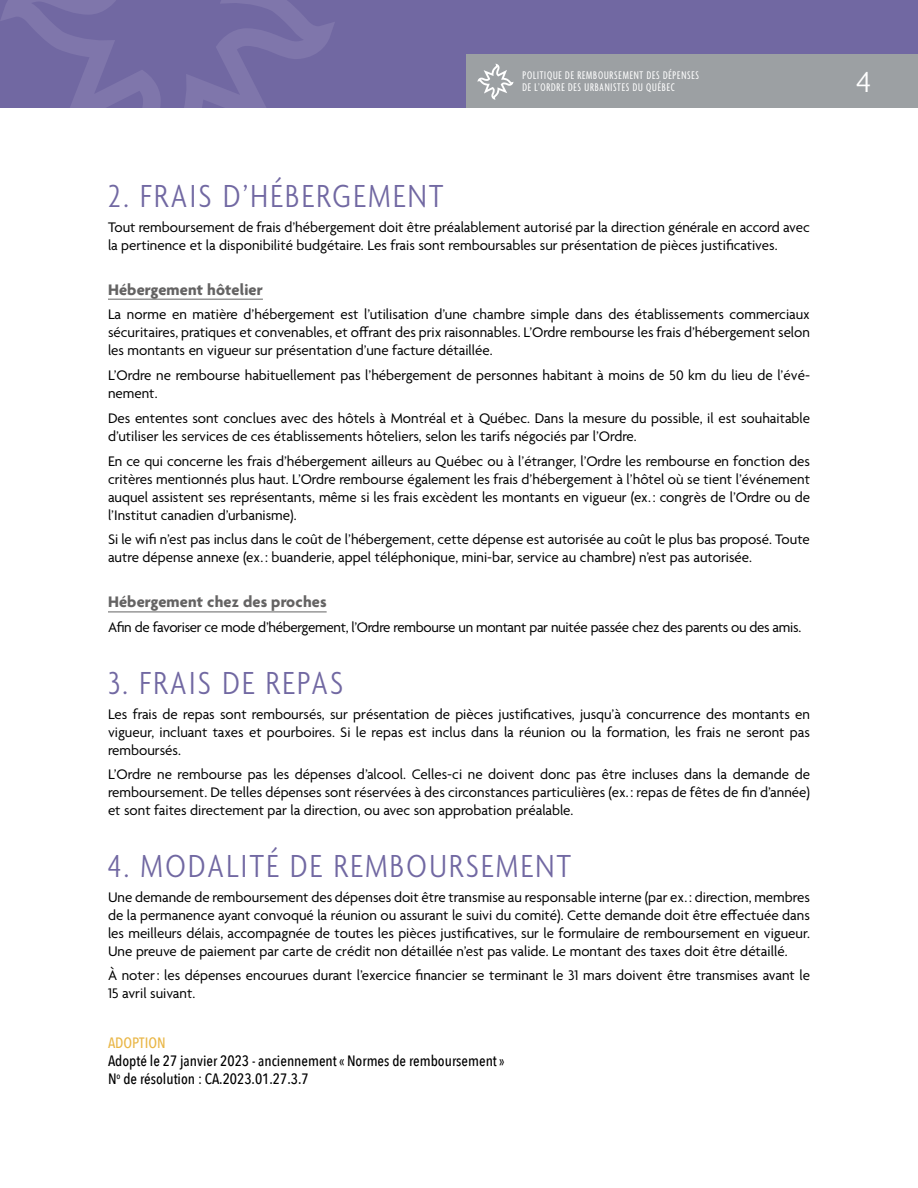
<style>
.page{position:relative;width:918px;height:1188px;background:#fff}
.page>*{position:absolute;margin:0;border:0;box-sizing:border-box;transform-origin:0 0}
.t1{font:300 condensed 34.5px "Agenda";letter-spacing:.07em;color:#7168a2}
.t2{font:300 31.5px "Agenda";color:#fff}
.t3{font:700 16.5px "Agenda";letter-spacing:.01em;color:#646363}
.t4{font:15px/18px "Agenda";color:#000}
.t5{font:15px "Agenda";letter-spacing:-.02em;color:#000}
.t6{font:500 15px/18px "Avenir Next Condensed";color:#000}
.t7{font:500 15px "Avenir Next Condensed";color:#e9b646}
.t8{font:extra-condensed 12px/12px "Agenda";letter-spacing:.07em;color:#fff}
</style>
<div class="page">
<div style="left:0;top:0;width:918px;height:108px;background:#7168a2"></div>
<svg style="left:1px;top:0;width:334px;height:108px"></svg>
<hr style="left:108px;top:299px;width:155px;height:1px;background:#646363">
<hr style="left:108px;top:612px;width:219px;height:1px;background:#646363">
<div style="left:466px;top:54px;width:452px;height:54px;background:#9ca0a3"></div>
<svg style="left:477px;top:64px;width:37px;height:36px"></svg>
<p class="t8" style="left:522px;top:70px;width:178px">POLITIQUE DE REMBOURSEMENT DES DÉPENSES<br>DE L’ORDRE DES URBANISTES DU QUÉBEC</p>
<h2 class="t2" style="left:857px;top:65px;width:16px">4</h2>
<h1 class="t1" style="left:108px;top:177px;width:337px">2. FRAIS D’HÉBERGEMENT</h1>
<p class="t4" style="left:108px;top:219px;width:703px">Tout remboursement de frais d’hébergement doit être préalablement autorisé par la direction générale en accord avec la pertinence et la disponibilité budgétaire. Les frais sont remboursables sur présentation de pièces justificatives.</p>
<p class="t3" style="left:108px;top:281px;width:156px">Hébergement hôtelier</p>
<p class="t4" style="left:108px;top:307px;width:704px;text-align:justify">La norme en matière d’hébergement est l’utilisation d’une chambre simple dans des établissements commerciaux sécuritaires, pratiques et convenables, et offrant des prix raisonnables. L’Ordre rembourse les frais d’hébergement selon les montants en vigueur sur présentation d’une facture détaillée.</p>
<p class="t4" style="left:108px;top:367px;width:702px">L’Ordre ne rembourse habituellement pas l’hébergement de personnes habitant à moins de 50 km du lieu de l’évé&shy;nement.</p>
<p class="t4" style="left:108px;top:410px;width:704px">Des ententes sont conclues avec des hôtels à Montréal et à Québec. Dans la mesure du possible, il est souhaitable d’utiliser les services de ces établissements hôteliers, selon les tarifs négociés par l’Ordre.</p>
<p class="t4" style="left:108px;top:453px;width:704px;text-align:justify">En ce qui concerne les frais d’hébergement ailleurs au Québec ou à l’étranger, l’Ordre les rembourse en fonction des critères mentionnés plus haut. L’Ordre rembourse également les frais d’hébergement à l’hôtel où se tient l’événement auquel assistent ses représentants, même si les frais excèdent les montants en vigueur (ex. : congrès de l’Ordre ou de l’Institut canadien d’urbanisme).</p>
<p class="t4" style="left:108px;top:532px;width:703px">Si le wifi n’est pas inclus dans le coût de l’hébergement, cette dépense est autorisée au coût le plus bas proposé. Toute autre dépense annexe (ex. : buanderie, appel téléphonique, mini-bar, service au chambre) n’est pas autorisée.</p>
<p class="t3" style="left:108px;top:593px;width:220px">Hébergement chez des proches</p>
<p class="t5" style="left:108px;top:619px;width:695px">Afin de favoriser ce mode d’hébergement, l’Ordre rembourse un montant par nuitée passée chez des parents ou des amis.</p>
<h1 class="t1" style="left:108px;top:664px;width:237px">3. FRAIS DE REPAS</h1>
<p class="t4" style="left:108px;top:706px;width:703px;text-align:justify">Les frais de repas sont remboursés, sur présentation de pièces justificatives, jusqu’à concurrence des montants en vigueur, incluant taxes et pourboires. Si le repas est inclus dans la réunion ou la formation, les frais ne seront pas remboursés.</p>
<p class="t4" style="left:108px;top:766px;width:704px;text-align:justify">L’Ordre ne rembourse pas les dépenses d’alcool. Celles-ci ne doivent donc pas être incluses dans la demande de remboursement. De telles dépenses sont réservées à des circonstances particulières (ex. : repas de fêtes de fin d’année) et sont faites directement par la direction, ou avec son approbation préalable.</p>
<h1 class="t1" style="left:108px;top:847px;width:465px">4. MODALITÉ DE REMBOURSEMENT</h1>
<p class="t4" style="left:108px;top:889px;width:704px;text-align:justify">Une demande de remboursement des dépenses doit être transmise au responsable interne (par ex. : direction, membres de la permanence ayant convoqué la réunion ou assurant le suivi du comité). Cette demande doit être effectuée dans les meilleurs délais, accompagnée de toutes les pièces justificatives, sur le formulaire de remboursement en vigueur.<br>Une preuve de paiement par carte de crédit non détaillée n’est pas valide. Le montant des taxes doit être détaillé.</p>
<p class="t4" style="left:108px;top:968px;width:704px">À noter: les dépenses encourues durant l’exercice financier se terminant le 31 mars doivent être transmises avant le<br>15 avril suivant.</p>
<p class="t7" style="left:108px;top:1034px;width:59px">ADOPTION</p>
<p class="t6" style="left:108px;top:1052px;width:398px">Adopté le 27 janvier 2023 - anciennement « Normes de remboursement »<br>N<sup>o</sup> de résolution : CA.2023.01.27.3.7</p>
</div>
